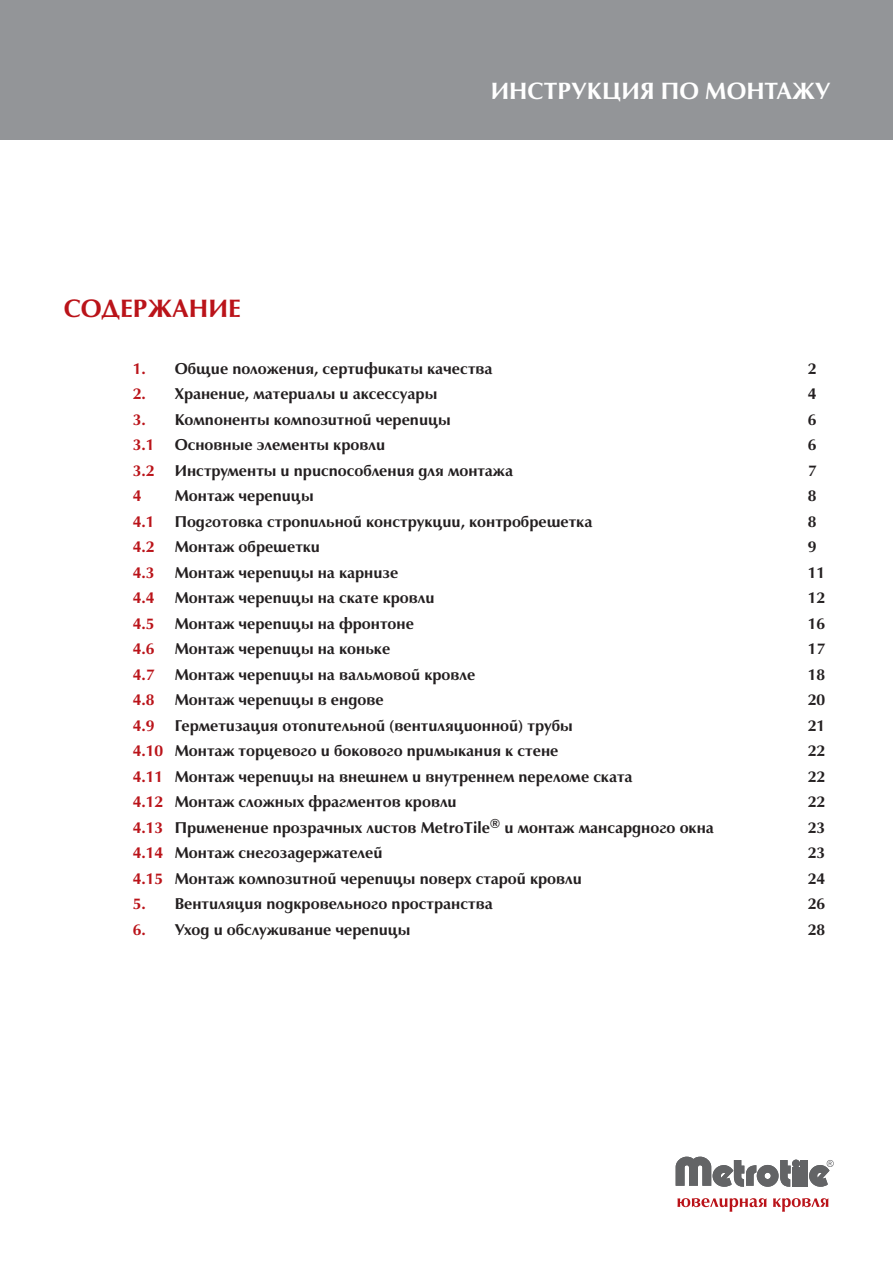
<style>
.page{position:relative;width:893px;height:1263px;background:#fff}
.page>*{position:absolute;margin:0;border:0;box-sizing:border-box;transform-origin:0 0}
.t1{font:700 24px "Opium";color:#ba1319}
.t2{font:700 22.5px "Opium";color:#fff}
.t3{font:700 15px "Opium";color:#231f20}
.t4{font:700 15px "Opium";color:#ba1319}
.s1{color:#ba1319}
</style>
<div class="page">
<svg style="left:677px;top:1198px;width:89px;height:14px"></svg>
<svg style="left:773px;top:1198px;width:55px;height:14px"></svg>
<svg style="left:676px;top:1157px;width:115px;height:30px"></svg>
<svg style="left:809px;top:1160px;width:25px;height:27px"></svg>
<div style="left:792px;top:1168px;width:8px;height:19px;background:#636466"></div>
<div style="left:792px;top:1159px;width:8px;height:8px;background:#636466;border-radius:50%"></div>
<div style="left:801px;top:1160px;width:7px;height:27px;background:#636466"></div>
<div style="left:0;top:0;width:893px;height:139px;background:#939598"></div>
<h1 class="t1" style="left:64px;top:297px;width:179px">СОДЕРЖАНИЕ</h1>
<h2 class="t2" style="left:491px;top:80px;width:341px">ИНСТРУКЦИЯ ПО МОНТАЖУ</h2>
<p class="t3" style="left:133px;top:361px;width:361px"><span class="s1">1.</span> Общие положения, сертификаты качества</p>
<p class="t3" style="left:808px;top:361px;width:10px">2</p>
<p class="t3" style="left:133px;top:387px;width:306px"><span class="s1">2.</span> Хранение, материалы и аксессуары</p>
<p class="t3" style="left:808px;top:387px;width:10px">4</p>
<p class="t3" style="left:133px;top:412px;width:320px"><span class="s1">3.</span> Компоненты композитной черепицы</p>
<p class="t3" style="left:808px;top:412px;width:10px">6</p>
<p class="t4" style="left:133px;top:438px;width:23px">3.1</p>
<p class="t3" style="left:175px;top:438px;width:212px">Основные элементы кровли</p>
<p class="t3" style="left:808px;top:438px;width:10px">6</p>
<p class="t4" style="left:133px;top:463px;width:23px">3.2</p>
<p class="t3" style="left:175px;top:463px;width:340px">Инструменты и приспособления для монтажа</p>
<p class="t3" style="left:808px;top:463px;width:10px">7</p>
<p class="t4" style="left:133px;top:489px;width:10px">4</p>
<p class="t3" style="left:175px;top:489px;width:140px">Монтаж черепицы</p>
<p class="t3" style="left:808px;top:489px;width:10px">8</p>
<p class="t4" style="left:133px;top:514px;width:23px">4.1</p>
<p class="t3" style="left:175px;top:514px;width:419px">Подготовка стропильной конструкции, контробрешетка</p>
<p class="t3" style="left:808px;top:514px;width:10px">8</p>
<p class="t4" style="left:133px;top:540px;width:23px">4.2</p>
<p class="t3" style="left:175px;top:540px;width:147px">Монтаж обрешетки</p>
<p class="t3" style="left:808px;top:540px;width:10px">9</p>
<p class="t4" style="left:133px;top:565px;width:23px">4.3</p>
<p class="t3" style="left:175px;top:565px;width:225px">Монтаж черепицы на карнизе</p>
<p class="t3" style="left:808px;top:565px;width:19px">11</p>
<p class="t4" style="left:133px;top:591px;width:23px">4.4</p>
<p class="t3" style="left:175px;top:591px;width:261px">Монтаж черепицы на скате кровли</p>
<p class="t3" style="left:808px;top:591px;width:19px">12</p>
<p class="t4" style="left:133px;top:616px;width:23px">4.5</p>
<p class="t3" style="left:175px;top:616px;width:241px">Монтаж черепицы на фронтоне</p>
<p class="t3" style="left:808px;top:616px;width:19px">16</p>
<p class="t4" style="left:133px;top:642px;width:23px">4.6</p>
<p class="t3" style="left:175px;top:642px;width:217px">Монтаж черепицы на коньке</p>
<p class="t3" style="left:808px;top:642px;width:19px">17</p>
<p class="t4" style="left:133px;top:667px;width:23px">4.7</p>
<p class="t3" style="left:175px;top:667px;width:302px">Монтаж черепицы на вальмовой кровле</p>
<p class="t3" style="left:808px;top:667px;width:19px">18</p>
<p class="t4" style="left:133px;top:693px;width:23px">4.8</p>
<p class="t3" style="left:175px;top:693px;width:210px">Монтаж черепицы в ендове</p>
<p class="t3" style="left:808px;top:693px;width:19px">20</p>
<p class="t4" style="left:133px;top:718px;width:23px">4.9</p>
<p class="t3" style="left:175px;top:718px;width:400px">Герметизация отопительной (вентиляционной) трубы</p>
<p class="t3" style="left:808px;top:718px;width:19px">21</p>
<p class="t3" style="left:133px;top:744px;width:427px"><span class="s1">4.10</span> Монтаж торцевого и бокового примыкания к стене</p>
<p class="t3" style="left:808px;top:744px;width:19px">22</p>
<p class="t3" style="left:133px;top:769px;width:501px"><span class="s1">4.11</span> Монтаж черепицы на внешнем и внутреннем переломе ската</p>
<p class="t3" style="left:808px;top:769px;width:19px">22</p>
<p class="t3" style="left:133px;top:795px;width:326px"><span class="s1">4.12</span> Монтаж сложных фрагментов кровли</p>
<p class="t3" style="left:808px;top:795px;width:19px">22</p>
<p class="t3" style="left:133px;top:820px;width:583px"><span class="s1">4.13</span> Применение прозрачных листов MetroTile<sup>®</sup> и монтаж мансардного окна</p>
<p class="t3" style="left:808px;top:820px;width:19px">23</p>
<p class="t3" style="left:133px;top:846px;width:251px"><span class="s1">4.14</span> Монтаж снегозадержателей</p>
<p class="t3" style="left:808px;top:846px;width:19px">23</p>
<p class="t3" style="left:133px;top:871px;width:451px"><span class="s1">4.15</span> Монтаж композитной черепицы поверх старой кровли</p>
<p class="t3" style="left:808px;top:871px;width:19px">24</p>
<p class="t3" style="left:133px;top:897px;width:362px"><span class="s1">5.</span> Вентиляция подкровельного пространства</p>
<p class="t3" style="left:808px;top:897px;width:19px">26</p>
<p class="t3" style="left:133px;top:922px;width:279px"><span class="s1">6.</span> Уход и обслуживание черепицы</p>
<p class="t3" style="left:808px;top:922px;width:19px">28</p>
</div>
